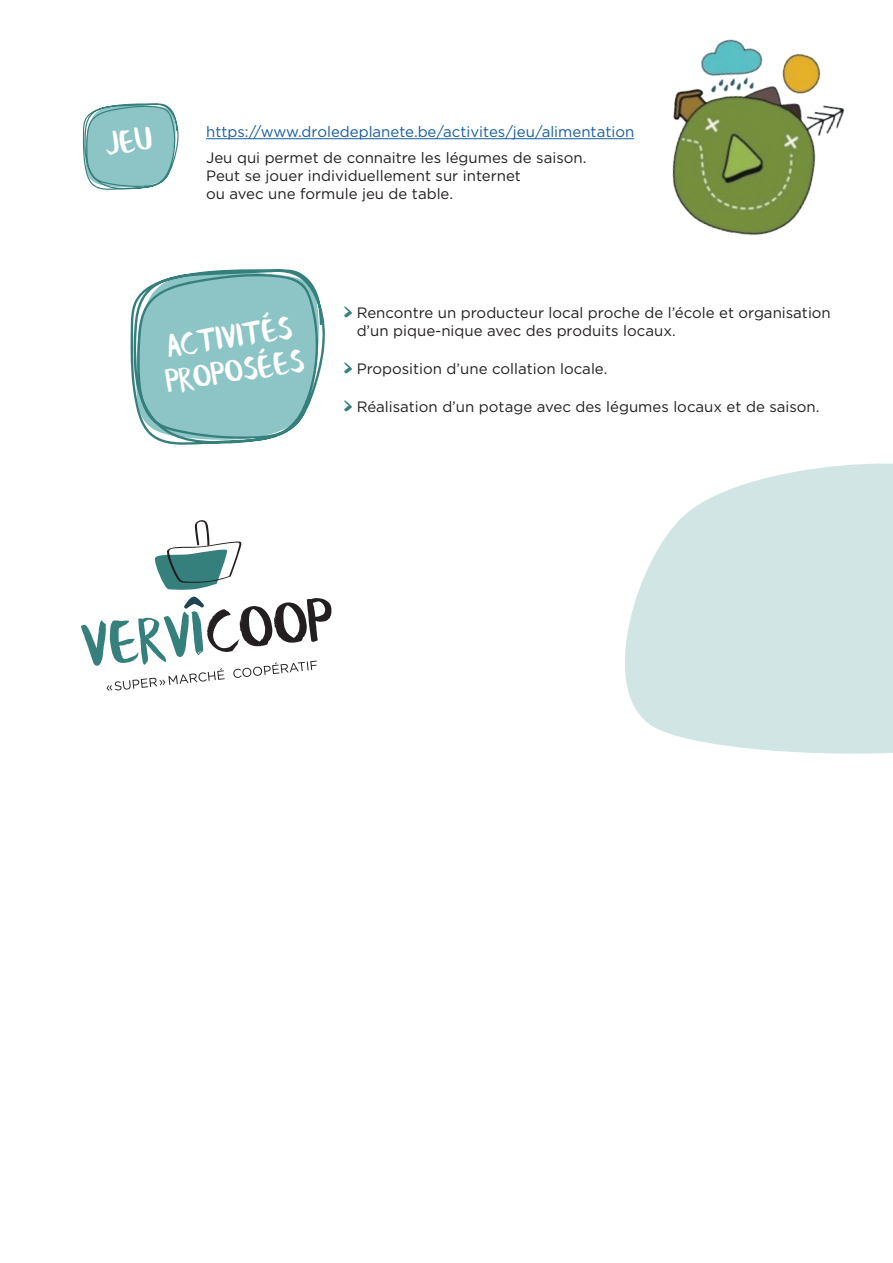
<style>
.page{position:relative;width:893px;height:1263px;background:#fff}
.page>*{position:absolute;margin:0;border:0;box-sizing:border-box;transform-origin:0 0}
.t1{font:36px/34.5px "Banaue";color:#fff}
.t2{font:15px/18px "Gotham";color:#231f20}
.t3{font:15px "Gotham";color:#175d9e}
.s1{font-family:"Banaue";font-size:31.5px;color:#35807c}
</style>
<div class="page">
<svg style="left:625px;top:463px;width:268px;height:291px;fill:#d1e5e5"></svg>
<svg style="left:154px;top:520px;width:88px;height:70px"></svg>
<svg style="left:81px;top:597px;width:250px;height:94px"></svg>
<hr style="left:206px;top:138px;width:428px;height:1px;background:#175d9e">
<svg style="left:131px;top:269px;width:194px;height:176px;background:#94c5c5"></svg>
<img style="left:619px;top:39px;width:225px;height:196px">
<svg style="left:83px;top:103px;width:96px;height:87px;background:#94c5c5"></svg>
<p class="t3" style="left:206px;top:122px;width:430px">https://www.droledeplanete.be/activites/jeu/alimentation</p>
<p class="t2" style="left:206px;top:149px;width:382px">Jeu qui permet de connaitre les légumes de saison.<br>Peut se jouer individuellement sur internet<br>ou avec une formule jeu de table.</p>
<h1 class="t1" style="left:157px;top:326px;width:141px;rotate:-9deg">Activités proposées</h1>
<p class="t2" style="left:357px;top:304px;width:476px;text-indent:-13px"><span class="s1">&gt;</span> Rencontre un producteur local proche de l’école et organisation d’un pique-nique avec des produits locaux.</p>
<p class="t2" style="left:344px;top:360px;width:265px"><span class="s1">&gt;</span> Proposition d’une collation locale.</p>
<p class="t2" style="left:344px;top:397px;width:477px"><span class="s1">&gt;</span> Réalisation d’un potage avec des légumes locaux et de saison.</p>
</div>
